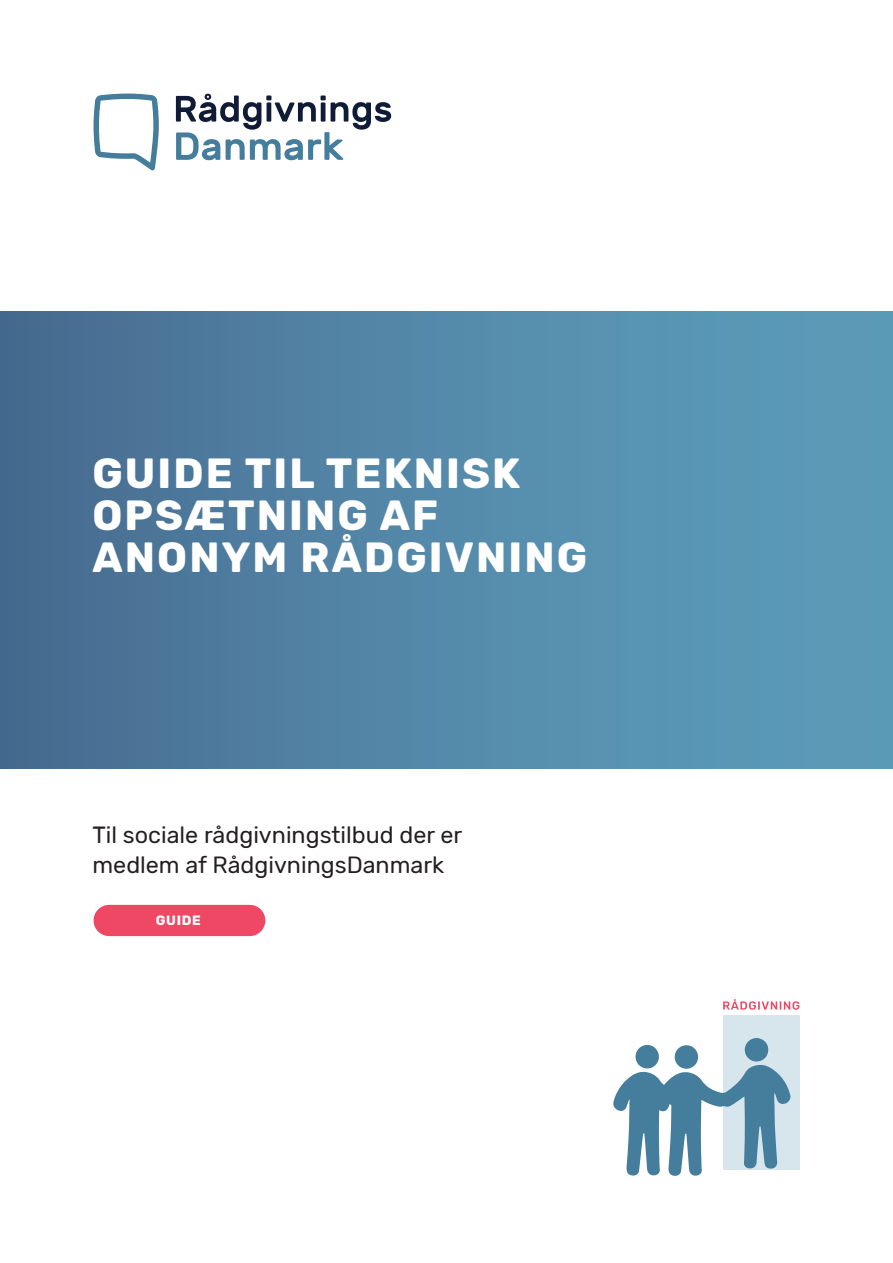
<style>
.page{position:relative;width:893px;height:1263px;background:#fff}
.page>*{position:absolute;margin:0;border:0;box-sizing:border-box;transform-origin:0 0}
.Niveau_1___Rubrikker{font:700 42px/42px "Rubik";letter-spacing:.05em;color:#fff}
.Brødtekst{font:23.4px/30px "Rubik";color:#231f20}
.Brødtekst-2{font:700 13.5px "Rubik";letter-spacing:.05em;color:#fff}
</style>
<div class="page">
<svg style="left:176px;top:94px;width:215px;height:66px"></svg>
<svg style="left:94px;top:94px;width:65px;height:76px"></svg>
<div style="left:0;top:311px;width:893px;height:457px;background:linear-gradient(to right,#486d91,#5ea1be)"></div>
<div style="left:723px;top:1015px;width:76px;height:154px;background:#d7e5ec"></div>
<div style="left:745px;top:1038px;width:23px;height:23px;background:#457d9c;border-radius:50%"></div>
<div style="left:675px;top:1045px;width:23px;height:24px;background:#457d9c;border-radius:50%"></div>
<svg style="left:723px;top:999px;width:76px;height:11px"></svg>
<svg style="left:613px;top:1064px;width:178px;height:112px"></svg>
<div style="left:635px;top:1045px;width:24px;height:23px;background:#457d9c;border-radius:50%"></div>
<div style="left:94px;top:905px;width:171px;height:31px;background:#ee4865;border-radius:16px"></div>
<p class="Niveau_1___Rubrikker" style="left:92px;top:454px;width:429px">GUIDE TIL TEKNISK<br>OPSÆTNING AF</p>
<p class="Niveau_1___Rubrikker" style="left:92px;top:538px;width:496px">ANONYM RÅDGIVNING</p>
<p class="Brødtekst" style="left:92px;top:821px;width:371px">Til sociale rådgivningstilbud der er medlem af RådgivningsDanmark</p>
<p class="Brødtekst-2" style="left:156px;top:913px;width:47px">GUIDE</p>
</div>
